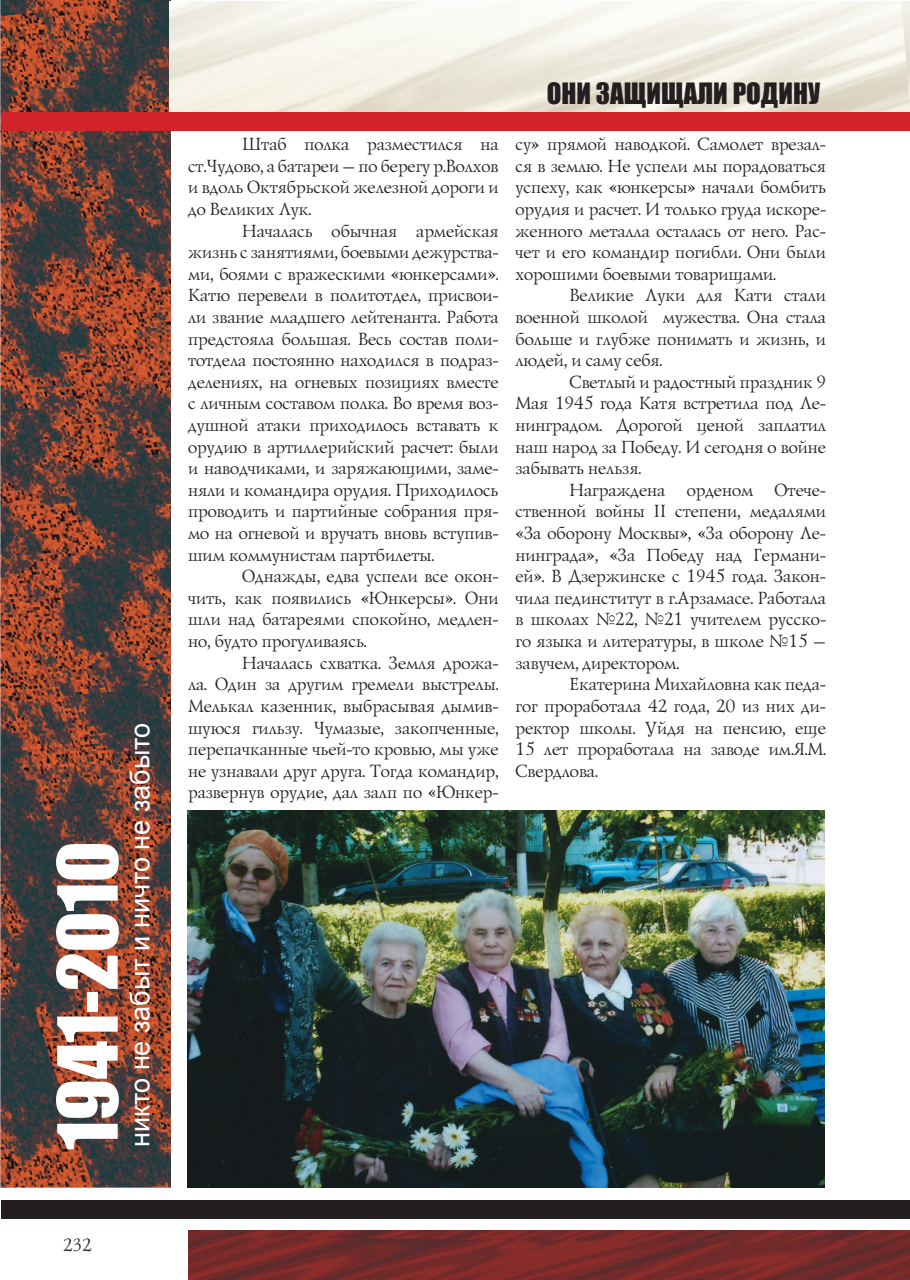
<style>
.page{position:relative;width:910px;height:1280px;background:#fff}
.page>*{position:absolute;margin:0;border:0;box-sizing:border-box;transform-origin:0 0}
.t1{font:76.5px "Impact";color:#fff}
.t2{font:27px "Arial";color:#fff}
.t3{font:27px "Impact";color:#231f20}
.t4{font:18px/21.6px "Lazurski C";color:#231f20;text-align:justify}
</style>
<div class="page">
<img style="left:1px;top:1px;width:170px;height:1186px">
<img style="left:170px;top:1px;width:740px;height:112px">
<img style="left:188px;top:1230px;width:722px;height:50px">
<div style="left:2px;top:1201px;width:908px;height:18px;background:#231f20"></div>
<div style="left:1px;top:112px;width:908px;height:19px;background:#d1232a"></div>
<img style="left:187px;top:810px;width:637px;height:377px">
<h1 class="t1" style="left:41px;top:1150px;width:310px;rotate:-90deg">1941-2010</h1>
<h2 class="t2" style="left:125px;top:1147px;width:426px;rotate:-90deg">никто не забыт и ничто не забыто</h2>
<p class="t4" style="left:62px;top:1236px;width:30px">232</p>
<p class="t4" style="left:187px;top:135px;width:312px;text-indent:54px">Штаб полка разместился на ст.Чудово, а батареи – по берегу р.Волхов и вдоль Октябрьской железной дороги и до Великих Лук.</p>
<p class="t4" style="left:187px;top:221px;width:313px;text-indent:54px">Началась обычная армейская жизнь с занятиями, боевыми дежурства&shy;ми, боями с вражескими «юнкерсами».<br>Катю перевели в политотдел, присвои&shy;ли звание младшего лейтенанта. Работа предстояла большая. Весь состав поли&shy;тотдела постоянно находился в подраз&shy;делениях, на огневых позициях вместе с личным составом полка. Во время воз&shy;душной атаки приходилось вставать к орудию в артиллерийский расчет: были и наводчиками, и заряжающими, заме&shy;няли и командира орудия. Приходилось проводить и партийные собрания пря&shy;мо на огневой и вручать вновь вступив&shy;шим коммунистам партбилеты.</p>
<p class="t4" style="left:187px;top:567px;width:313px;text-indent:54px">Однажды, едва успели все окон&shy;чить, как появились «Юнкерсы». Они шли над батареями спокойно, медлен&shy;но, будто прогуливаясь.</p>
<p class="t4" style="left:187px;top:653px;width:313px;text-indent:54px">Началась схватка. Земля дрожа&shy;ла. Один за другим гремели выстрелы.<br>Мелькал казенник, выбрасывая дымив&shy;шуюся гильзу. Чумазые, закопченные, перепачканные чьей-то кровью, мы уже не узнавали друг друга. Тогда командир, развернув орудие, дал залп по «Юнкер-</p>
<h2 class="t3" style="left:547px;top:77px;width:275px">ОНИ ЗАЩИЩАЛИ РОДИНУ</h2>
<p class="t4" style="left:514px;top:135px;width:313px">су» прямой наводкой. Самолет врезал&shy;ся в землю. Не успели мы порадоваться успеху, как «юнкерсы» начали бомбить орудия и расчет. И только груда искоре&shy;женного металла осталась от него. Рас&shy;чет и его командир погибли. Они были хорошими боевыми товарищами.</p>
<p class="t4" style="left:514px;top:286px;width:312px;text-indent:54px">Великие Луки для Кати стали военной школой мужества. Она стала больше и глубже понимать и жизнь, и людей, и саму себя.</p>
<p class="t4" style="left:514px;top:372px;width:313px;text-indent:54px">Светлый и радостный праздник 9<br>Мая 1945 года Катя встретила под Ле&shy;нинградом. Дорогой ценой заплатил наш народ за Победу. И сегодня о войне забывать нельзя.</p>
<p class="t4" style="left:514px;top:480px;width:313px;text-indent:54px">Награждена орденом Отече&shy;ственной войны II степени, медалями «За оборону Москвы», «За оборону Ле&shy;нинграда», «За Победу над Германи&shy;ей». В Дзержинске с 1945 года. Закон&shy;чила пединститут в г.Арзамасе. Работала в школах №22, №21 учителем русско&shy;го языка и литературы, в школе №15 – завучем, директором.</p>
<p class="t4" style="left:514px;top:675px;width:313px;text-indent:54px">Екатерина Михайловна как педа&shy;гог проработала 42 года, 20 из них ди&shy;ректор школы. Уйдя на пенсию, еще 15 лет проработала на заводе им.Я.М.<br>Свердлова.</p>
</div>
